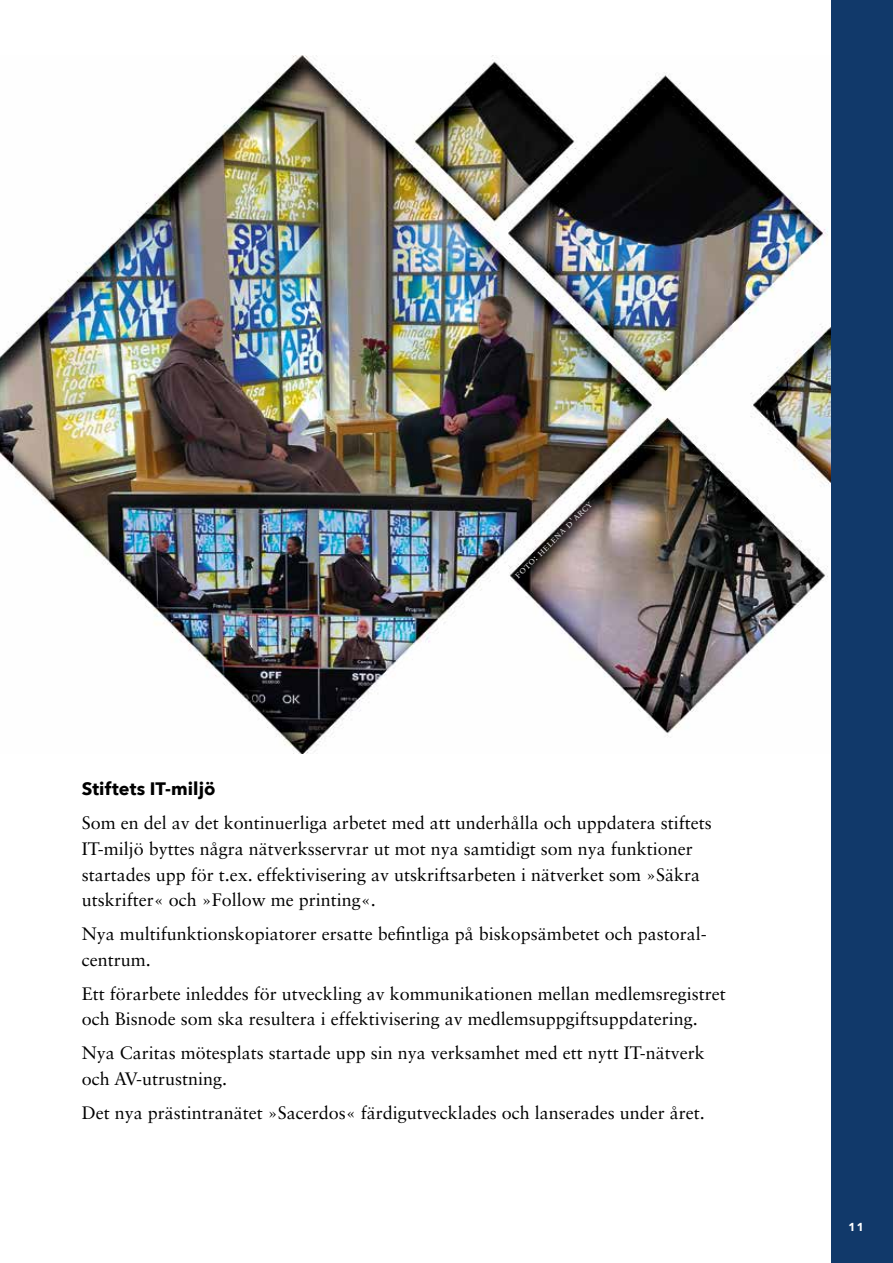
<style>
.page{position:relative;width:893px;height:1263px;background:#fff}
.page>*{position:absolute;margin:0;border:0;box-sizing:border-box;transform-origin:0 0}
.t1{font:18px/25.5px "Sabon LT Std";color:#000}
.t2{font:700 18px "Avenir Next";color:#000}
.t3{font:600 15px "Avenir Next";color:#fff}
.t4{font:10.5px "Sabon LT Std";color:#fff}
</style>
<div class="page">
<img style="left:0;top:55px;width:831px;height:699px">
<div style="left:831px;top:0;width:62px;height:1263px;background:#11396a"></div>
<p class="t4" style="left:511px;top:572px;width:107px;rotate:-45deg">foto: helena d'arcy</p>
<p class="t2" style="left:82px;top:773px;width:135px">Stiftets IT-miljö</p>
<p class="t1" style="left:82px;top:810px;width:632px">Som en del av det kontinuerliga arbetet med att underhålla och uppdatera stiftets IT-miljö byttes några nätverksservrar ut mot nya samtidigt som nya funktioner startades upp för t.ex. effektivisering av utskriftsarbeten i nätverket som »Säkra utskrifter« och »Follow me printing«.</p>
<p class="t1" style="left:82px;top:921px;width:627px">Nya multifunktionskopiatorer ersatte befintliga på biskopsämbetet och pastoral&shy;centrum.</p>
<p class="t1" style="left:82px;top:980px;width:645px">Ett förarbete inleddes för utveckling av kommunikationen mellan medlemsregistret och Bisnode som ska resultera i effektivisering av medlemsuppgiftsuppdatering.</p>
<p class="t1" style="left:82px;top:1040px;width:625px">Nya Caritas mötesplats startade upp sin nya verksamhet med ett nytt IT-nätverk och AV-utrustning.</p>
<p class="t1" style="left:82px;top:1099px;width:625px">Det nya prästintranätet »Sacerdos« färdigutvecklades och lanserades under året.</p>
<p class="t3" style="left:848px;top:1213px;width:18px">11</p>
</div>
